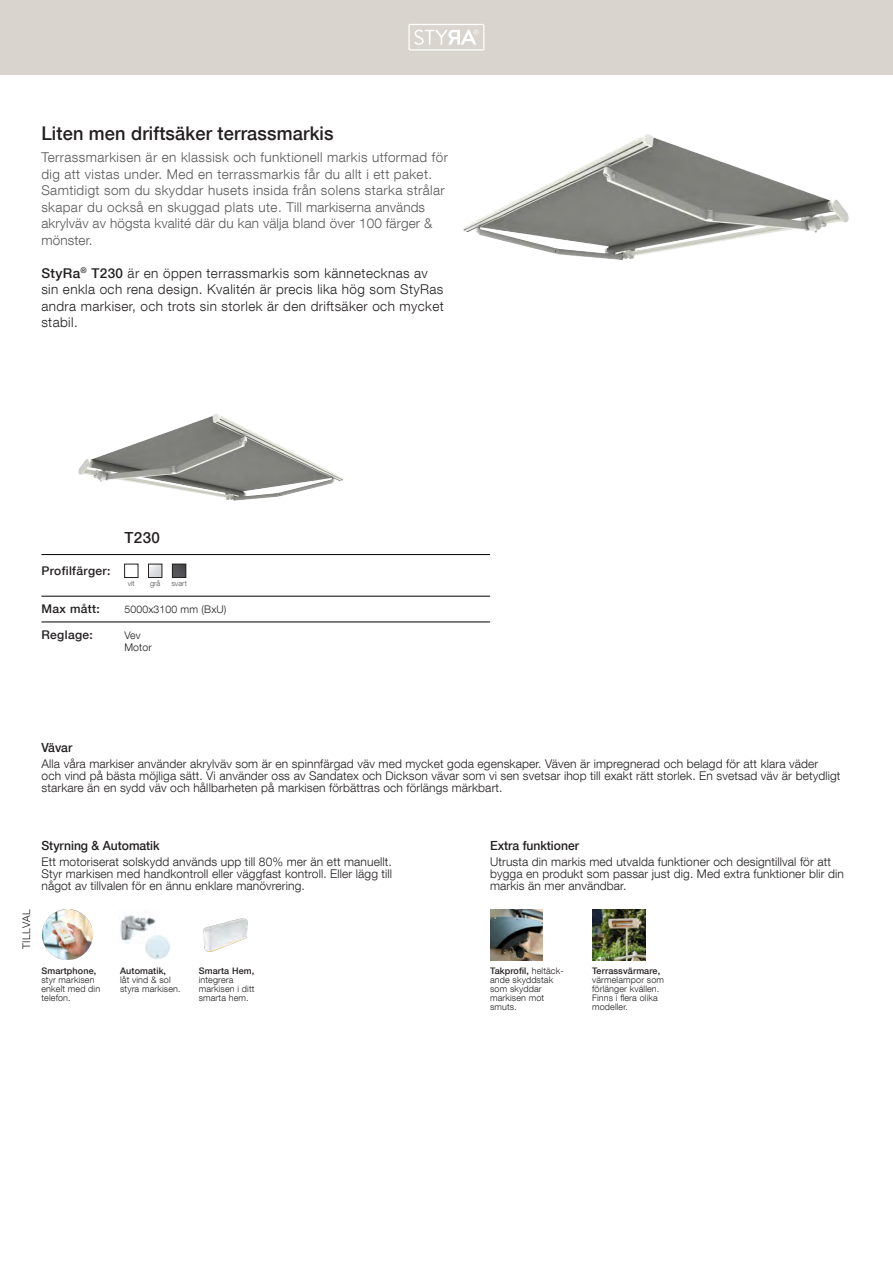
<style>
.page{position:relative;width:893px;height:1263px;background:#fff}
.page>*{position:absolute;margin:0;border:0;box-sizing:border-box;transform-origin:0 0}
.t1{font:500 18.9px "Helvetica Neue LT Com";letter-spacing:.01em;color:#231f20;scale:.96 1}
.t2{font:500 15.3px "Helvetica Neue LT Com";color:#231f20}
.t3{font:300 13.5px/16.5px "Helvetica Neue LT Com";letter-spacing:.03em;color:#57585a}
.t4{font:300 13.5px/16.5px "Helvetica Neue LT Com";letter-spacing:.03em;color:#231f20}
.t5{font:500 12.6px "Helvetica Neue LT Com";color:#231f20;scale:.96 1}
.t6{font:300 12px/12px "Helvetica Neue LT Com";letter-spacing:.01em;color:#231f20}
.t7{font:500 12px "Helvetica Neue LT Com";letter-spacing:.03em;color:#231f20}
.t8{font:300 10.5px "Helvetica Neue LT Com";letter-spacing:.015em;color:#231f20}
.t9{font:300 9px/9px "Helvetica Neue LT Com";letter-spacing:.015em;color:#231f20}
.t10{font:500 9px "Helvetica Neue LT Com";letter-spacing:.015em;color:#231f20}
.t11{font:300 7.5px "Helvetica Neue LT Com";color:#57585a}
.s1{font-weight:500}
.s2{font-weight:300}
</style>
<div class="page">
<div style="left:0;top:0;width:893px;height:74px;background:#d9d5ce"></div>
<svg style="left:408px;top:24px;width:76px;height:27px"></svg>
<img style="left:463px;top:134px;width:386px;height:126px">
<img style="left:78px;top:414px;width:265px;height:87px">
<hr style="left:41px;top:622px;width:449px;height:1px;background:#000">
<hr style="left:41px;top:554px;width:449px;height:1px;background:#000">
<hr style="left:41px;top:596px;width:449px;height:1px;background:#000">
<div style="left:172px;top:564px;width:14px;height:13px;background:#535355"></div>
<div style="left:172px;top:564px;width:14px;height:14px;border:1px solid #231f20"></div>
<svg style="left:150px;top:566px;width:10px;height:10px"></svg>
<div style="left:148px;top:564px;width:14px;height:14px;border:1px solid #231f20"></div>
<div style="left:124px;top:564px;width:14px;height:14px;border:1px solid #231f20"></div>
<img style="left:490px;top:910px;width:52px;height:50px">
<img style="left:592px;top:909px;width:54px;height:52px">
<img style="left:42px;top:909px;width:51px;height:51px">
<img style="left:203px;top:918px;width:45px;height:34px">
<img style="left:120px;top:915px;width:35px;height:28px">
<img style="left:146px;top:935px;width:25px;height:25px">
<p class="t1" style="left:41px;top:122px;width:306px">Liten men driftsäker terrassmarkis</p>
<p class="t3" style="left:41px;top:149px;width:408px">Terrassmarkisen är en klassisk och funktionell markis utformad för dig att vistas under. Med en terrassmarkis får du allt i ett paket.<br>Samtidigt som du skyddar husets insida från solens starka strålar skapar du också en skuggad plats ute. Till markiserna används akrylväv av högsta kvalité där du kan välja bland över 100 färger &amp; mönster.</p>
<p class="t4" style="left:41px;top:264px;width:404px"><span class="s1">StyRa</span><sup>®</sup> <span class="s1">T230</span> är en öppen terrassmarkis som kännetecknas av sin enkla och rena design. Kvalitén är precis lika hög som StyRas andra markiser, och trots sin storlek är den driftsäker och mycket stabil.</p>
<p class="t7" style="left:41px;top:564px;width:71px">Profilfärger:</p>
<p class="t7" style="left:41px;top:601px;width:60px">Max mått:</p>
<p class="t7" style="left:41px;top:627px;width:53px">Reglage:</p>
<p class="t2" style="left:124px;top:528px;width:37px">T230</p>
<p class="t11" style="left:128px;top:578px;width:9px">vit</p>
<p class="t11" style="left:150px;top:578px;width:12px">grå</p>
<p class="t11" style="left:171px;top:578px;width:17px">svart</p>
<p class="t8" style="left:124px;top:603px;width:104px">5000x3100 mm (BxU)</p>
<p class="t8" style="left:124px;top:629px;width:18px">Vev</p>
<p class="t8" style="left:124px;top:641px;width:29px">Motor</p>
<p class="t5" style="left:42px;top:740px;width:34px">Vävar</p>
<p class="t6" style="left:42px;top:757px;width:800px">Alla våra markiser använder akrylväv som är en spinnfärgad väv med mycket goda egenskaper. Väven är impregnerad och belagd för att klara väder och vind på bästa möjliga sätt. Vi använder oss av Sandatex och Dickson vävar som vi sen svetsar ihop till exakt rätt storlek. En svetsad väv är betydligt starkare än en sydd väv och hållbarheten på markisen förbättras och förlängs märkbart.</p>
<p class="t8" style="left:20px;top:949px;width:41px;rotate:-90deg">TILLVAL</p>
<p class="t5" style="left:41px;top:837px;width:125px">Styrning &amp; Automatik</p>
<p class="t5" style="left:490px;top:837px;width:94px">Extra funktioner</p>
<p class="t6" style="left:41px;top:855px;width:352px">Ett motoriserat solskydd används upp till 80% mer än ett manuellt.<br>Styr markisen med handkontroll eller väggfast kontroll. Eller lägg till</p>
<p class="t6" style="left:41px;top:879px;width:265px">något av tillvalen för en ännu enklare manövrering.</p>
<p class="t6" style="left:490px;top:855px;width:355px">Utrusta din markis med utvalda funktioner och designtillval för att bygga en produkt som passar just dig. Med extra funktioner blir din markis än mer användbar.</p>
<p class="t9" style="left:41px;top:966px;width:60px"><span class="s1">Smartphone, </span>styr markisen enkelt med din telefon.</p>
<p class="t10" style="left:120px;top:965px;width:48px">Automatik,</p>
<p class="t9" style="left:120px;top:975px;width:52px">låt vind &amp; sol</p>
<p class="t9" style="left:120px;top:984px;width:62px">styra markisen.</p>
<p class="t9" style="left:199px;top:966px;width:57px"><span class="s1">Smarta Hem, </span>integrera markisen i ditt smarta hem.</p>
<p class="t10" style="left:490px;top:965px;width:75px">Takprofil, <span class="s2">heltäck-</span></p>
<p class="t9" style="left:490px;top:975px;width:65px">ande skyddstak</p>
<p class="t9" style="left:490px;top:984px;width:53px">som skyddar</p>
<p class="t9" style="left:490px;top:993px;width:56px">markisen mot</p>
<p class="t9" style="left:490px;top:1002px;width:28px">smuts.</p>
<p class="t10" style="left:592px;top:965px;width:70px">Terrassvärmare,</p>
<p class="t9" style="left:592px;top:975px;width:73px">värmelampor som förlänger kvällen.<br>Finns i flera olika modeller.</p>
</div>
